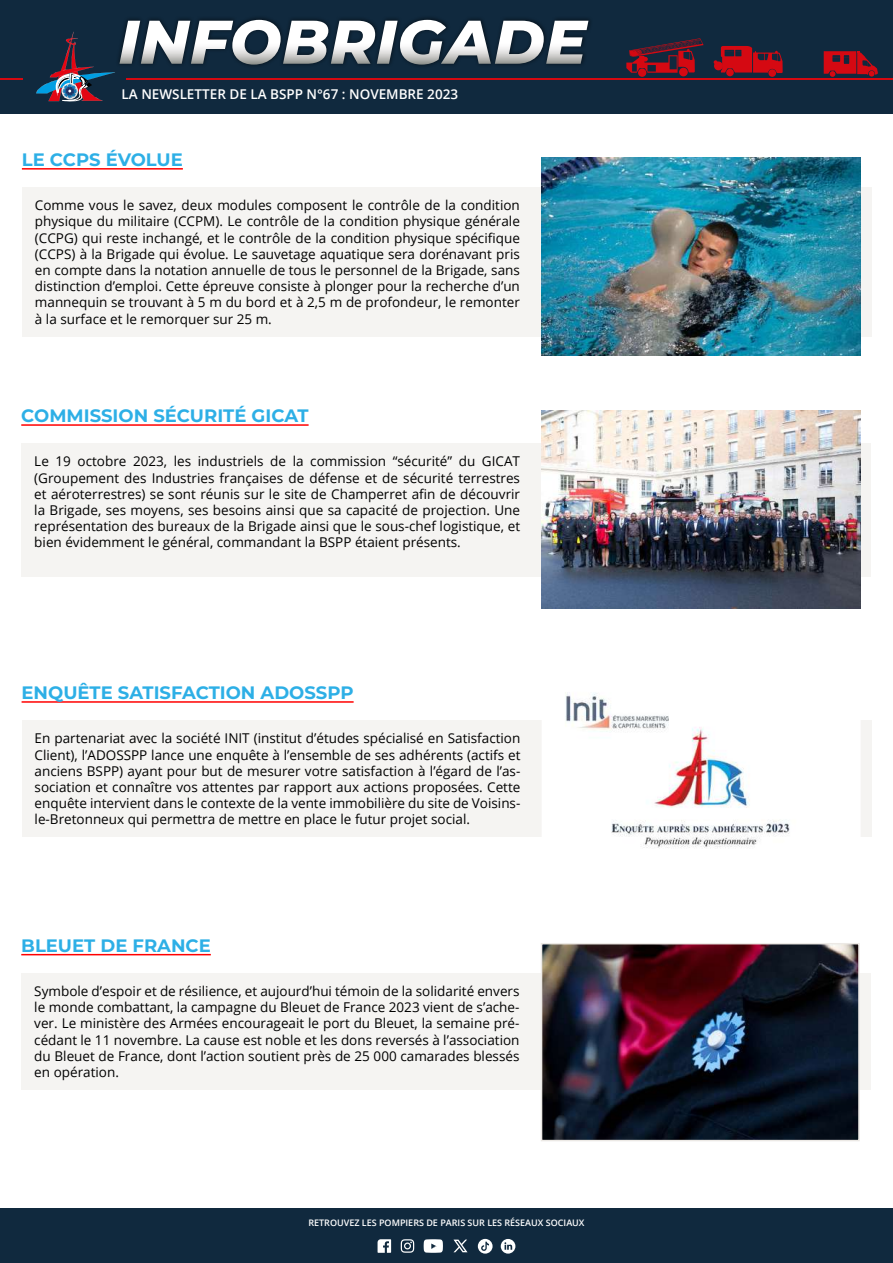
<style>
.page{position:relative;width:893px;height:1263px;background:#fff}
.page>*{position:absolute;margin:0;border:0;box-sizing:border-box;transform-origin:0 0}
.t1{font:italic 800 61.5px "Montserrat";letter-spacing:.01em;color:#fff}
.t2{font:700 18px "Montserrat";color:#2dafe6}
.t3{font:13.5px/16.2px "Open Sans";color:#000;text-align:justify}
.t4{font:600 13.5px "Open Sans";color:#fff}
.t5{font:600 9px "Open Sans";color:#fff}
</style>
<div class="page">
<div style="left:0;top:0;width:893px;height:114px;background:#10293e"></div>
<hr style="left:127px;top:78px;width:766px;height:2px;background:#d50911">
<hr style="left:0;top:78px;width:23px;height:2px;background:#d50911">
<svg style="left:36px;top:32px;width:79px;height:70px"></svg>
<div style="left:115px;top:15px;width:478px;height:54px;background:#000;opacity:.5"></div>
<svg style="left:824px;top:51px;width:54px;height:26px"></svg>
<svg style="left:714px;top:46px;width:69px;height:31px"></svg>
<svg style="left:626px;top:38px;width:78px;height:39px"></svg>
<div style="left:0;top:1208px;width:893px;height:55px;background:#10293e"></div>
<svg style="left:378px;top:1239px;width:13px;height:14px"></svg>
<svg style="left:501px;top:1239px;width:14px;height:14px"></svg>
<svg style="left:401px;top:1239px;width:92px;height:14px"></svg>
<div style="left:22px;top:973px;width:849px;height:117px;background:#f5f4f2"></div>
<img style="left:544px;top:946px;width:313px;height:192px">
<div style="left:541px;top:943px;width:319px;height:198px;border:2px solid #ece9e5"></div>
<hr style="left:21px;top:954px;width:190px;height:1px;background:#f00">
<div style="left:22px;top:443px;width:849px;height:133px;background:#f5f4f2"></div>
<img style="left:541px;top:411px;width:320px;height:198px">
<hr style="left:21px;top:424px;width:288px;height:2px;background:#f00">
<div style="left:22px;top:720px;width:850px;height:117px;background:#f5f4f2"></div>
<hr style="left:22px;top:701px;width:332px;height:2px;background:#f00">
<img style="left:545px;top:693px;width:313px;height:155px">
<div style="left:542px;top:669px;width:319px;height:199px;border:2px solid #fff"></div>
<div style="left:22px;top:187px;width:850px;height:149px;background:#f5f4f2"></div>
<hr style="left:22px;top:168px;width:161px;height:2px;background:#f00">
<img style="left:541px;top:157px;width:319px;height:198px">
<h1 class="t1" style="left:118px;top:-3px;width:469px">INFOBRIGADE</h1>
<p class="t4" style="left:122px;top:85px;width:338px">LA NEWSLETTER DE LA BSPP N°67 : NOVEMBRE 2023</p>
<p class="t4" style="left:322px;top:86px;width:17px">56</p>
<p class="t4" style="left:449px;top:86px;width:9px">2</p>
<h2 class="t2" style="left:22px;top:146px;width:162px">LE CCPS ÉVOLUE</h2>
<p class="t3" style="left:35px;top:197px;width:486px">Comme vous le savez, deux modules composent le contrôle de la condition physique du militaire (CCPM). Le contrôle de la condition physique générale (CCPG) qui reste inchangé, et le contrôle de la condition physique spécifique (CCPS) à la Brigade qui évolue. Le sauvetage aquatique sera dorénavant pris en compte dans la notation annuelle de tous le personnel de la Brigade, sans distinction d’emploi. Cette épreuve consiste à plonger pour la recherche d’un mannequin se trouvant à 5 m du bord et à 2,5 m de profondeur, le remonter à la surface et le remorquer sur 25 m.</p>
<h2 class="t2" style="left:21px;top:403px;width:289px">COMMISSION SÉCURITÉ GICAT</h2>
<p class="t3" style="left:34px;top:453px;width:487px">Le 19 octobre 2023, les industriels de la commission “sécurité” du GICAT (Groupement des Industries françaises de défense et de sécurité terrestres et aéroterrestres) se sont réunis sur le site de Champerret afin de découvrir la Brigade, ses moyens, ses besoins ainsi que sa capacité de projection. Une représentation des bureaux de la Brigade ainsi que le sous-chef logistique, et bien évidemment le général, commandant la BSPP étaient présents.</p>
<h2 class="t2" style="left:22px;top:680px;width:334px">ENQUÊTE SATISFACTION ADOSSPP</h2>
<p class="t3" style="left:35px;top:730px;width:487px">En partenariat avec la société INIT (institut d’études spécialisé en Satisfaction Client), l’ADOSSPP lance une enquête à l’ensemble de ses adhérents (actifs et anciens BSPP) ayant pour but de mesurer votre satisfaction à l’égard de l’as&shy;sociation et connaître vos attentes par rapport aux actions proposées. Cette enquête intervient dans le contexte de la vente immobilière du site de Voisins&shy;le-Bretonneux qui permettra de mettre en place le futur projet social.</p>
<h2 class="t2" style="left:21px;top:932px;width:191px">BLEUET DE FRANCE</h2>
<p class="t3" style="left:34px;top:983px;width:487px">Symbole d’espoir et de résilience, et aujourd’hui témoin de la solidarité envers le monde combattant, la campagne du Bleuet de France 2023 vient de s’ache&shy;ver. Le ministère des Armées encourageait le port du Bleuet, la semaine pré&shy;cédant le 11 novembre. La cause est noble et les dons reversés à l’association du Bleuet de France, dont l’action soutient près de 25 000 camarades blessés en opération.</p>
<p class="t5" style="left:308px;top:1217px;width:278px">RETROUVEZ LES POMPIERS DE PARIS SUR LES RÉSEAUX SOCIAUX</p>
</div>
